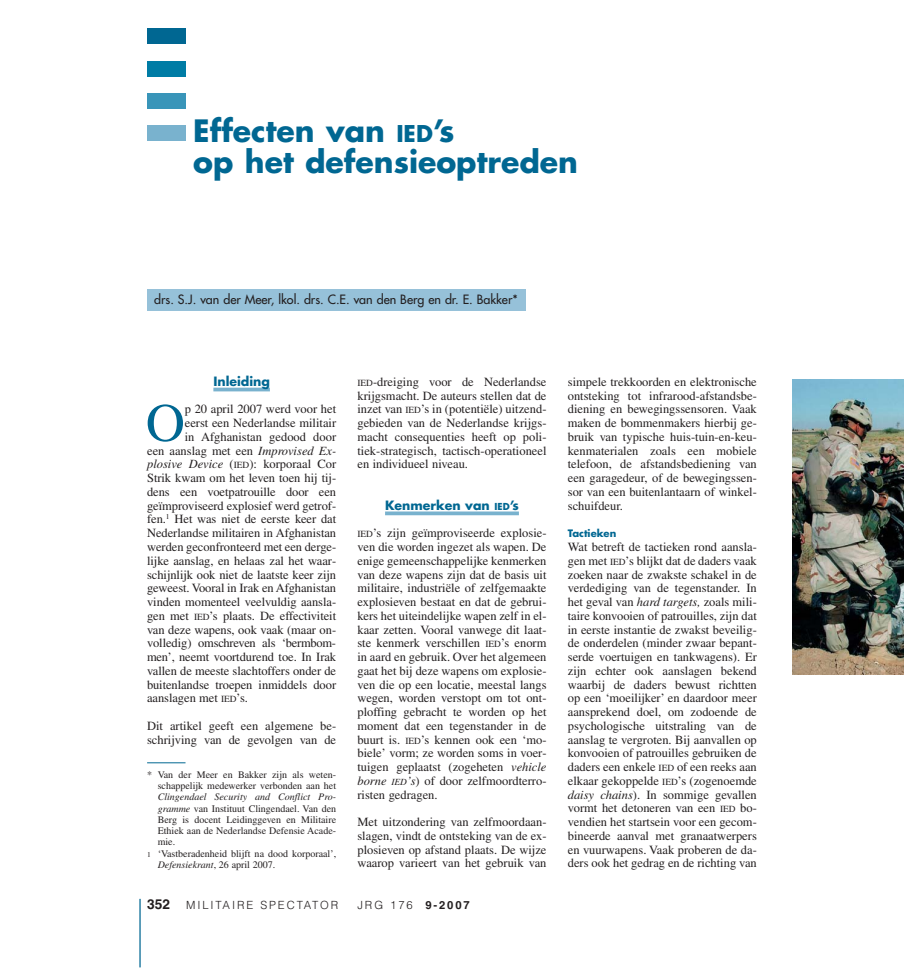
<style>
.page{position:relative;width:904px;height:968px;background:#fff}
.page>*{position:absolute;margin:0;border:0;box-sizing:border-box;transform-origin:0 0}
.t1{font:54px "Times";color:#006792}
.t2{font:700 30px/31.5px "Futura";color:#006792}
.t3{font:12.5px/13.8px "Times";letter-spacing:-.005em;color:#231f20;text-align:justify}
.t4{font:12.5px "Futura";color:#231f20}
.t5{font:700 12.5px "Futura";color:#006792}
.t6{font:300 11.25px "Helvetica";letter-spacing:.165em;color:#231f20}
.t7{font:10px/11.2px "Times";color:#231f20;text-align:right}
.t8{font:italic 10px "Times";color:#231f20}
.t9{font:700 10px "Futura";color:#006792}
.s1{font-size:22.5px}
.s2{font-style:italic}
.s3{font-size:9.38px}
.s4{font-size:7.5px}
.s5{font-style:normal}
.s6{font-style:italic;font-size:9.38px}
.s7{font-weight:700;font-size:13.75px}
.s8{font-weight:700}
</style>
<div class="page">
<hr style="left:139px;top:898px;width:2px;height:69px;background:#006792">
<hr style="left:147px;top:762px;width:38px;height:1px;background:#006792">
<svg style="left:213px;top:387px;width:57px;height:4px"></svg>
<svg style="left:385px;top:511px;width:134px;height:4px"></svg>
<div style="left:147px;top:93px;width:39px;height:16px;background:#3995b9"></div>
<div style="left:147px;top:61px;width:39px;height:16px;background:#007ca5"></div>
<div style="left:147px;top:28px;width:39px;height:16px;background:#006792"></div>
<div style="left:147px;top:125px;width:39px;height:16px;background:#79b2ce"></div>
<div style="left:147px;top:289px;width:379px;height:22px;background:#96c1d9"></div>
<img style="left:792px;top:379px;width:112px;height:295px">
<h2 class="t2" style="left:193px;top:117px;width:386px">Effecten van <span class="s1">IED</span>’s<br>op het defensieoptreden</h2>
<p class="t4" style="left:154px;top:293px;width:365px">drs. S.J. van der Meer, lkol. drs. C.E. van den Berg en dr. E. Bakker*</p>
<p class="t5" style="left:213px;top:375px;width:58px">Inleiding</p>
<h1 class="t1" style="left:146px;top:403px;width:40px">O</h1>
<p class="t3" style="left:185px;top:403px;width:153px">p 20 april 2007 werd voor het</p>
<p class="t3" style="left:185px;top:417px;width:153px">eerst een Nederlandse militair</p>
<p class="t3" style="left:185px;top:431px;width:153px">in Afghanistan gedood door</p>
<p class="t3" style="left:147px;top:444px;width:190px">een aanslag met een <span class="s2">Improvised Ex-</span></p>
<p class="t3" style="left:147px;top:458px;width:190px"><span class="s2">plosive Device</span> (<span class="s3">IED</span>): korporaal Cor</p>
<p class="t3" style="left:147px;top:472px;width:190px">Strik kwam om het leven toen hij tij-</p>
<p class="t3" style="left:147px;top:486px;width:190px">dens een voet patrouille door een</p>
<p class="t3" style="left:147px;top:499px;width:190px">geïmproviseerd explosief werd getrof-</p>
<p class="t3" style="left:147px;top:513px;width:190px">fen.<sup>1</sup> Het was niet de eerste keer dat</p>
<p class="t3" style="left:147px;top:527px;width:190px">Nederlandse militairen in Afghanistan</p>
<p class="t3" style="left:147px;top:541px;width:190px">werden geconfronteerd met een derge-</p>
<p class="t3" style="left:147px;top:554px;width:190px">lijke aanslag, en helaas zal het waar-</p>
<p class="t3" style="left:147px;top:568px;width:190px">schijnlijk ook niet de laatste keer zijn</p>
<p class="t3" style="left:147px;top:582px;width:190px">geweest. Vooral in Irak en Afghanistan</p>
<p class="t3" style="left:147px;top:596px;width:190px">vinden momenteel veelvuldig aansla-</p>
<p class="t3" style="left:147px;top:609px;width:190px">gen met <span class="s3">IED</span>’s plaats. De effectiviteit</p>
<p class="t3" style="left:147px;top:623px;width:190px">van deze wapens, ook vaak (maar on-</p>
<p class="t3" style="left:147px;top:637px;width:190px">volledig) omschreven als ‘bermbom-</p>
<p class="t3" style="left:147px;top:651px;width:190px">men’, neemt voortdurend toe. In Irak</p>
<p class="t3" style="left:147px;top:664px;width:190px">vallen de meeste slachtoffers onder de</p>
<p class="t3" style="left:147px;top:678px;width:190px">buitenlandse troepen inmiddels door</p>
<p class="t3" style="left:147px;top:692px;width:102px">aan slagen met <span class="s3">IED</span>’s.</p>
<p class="t3" style="left:147px;top:719px;width:190px">Dit artikel geeft een algemene be&shy;schrijving van de gevolgen van de</p>
<p class="t7" style="left:147px;top:769px;width:190px">* Van der Meer en Bakker zijn als weten&shy;schappelijk medewerker verbonden aan het</p>
<p class="t8" style="left:158px;top:793px;width:180px">Clingendael Security and Conflict Pro-</p>
<p class="t7" style="left:158px;top:803px;width:180px"><span class="s2">gramme</span> van Instituut Clingendael. Van den</p>
<p class="t7" style="left:158px;top:814px;width:180px">Berg is docent Leidinggeven en Militaire</p>
<p class="t7" style="left:158px;top:826px;width:180px">Ethiek aan de Nederlandse Defensie Acade-</p>
<p class="t7" style="left:158px;top:837px;width:19px">mie.</p>
<p class="t7" style="left:147px;top:848px;width:190px"><span class="s4">1</span> ‘Vastberadenheid blijft na dood korporaal’,</p>
<p class="t8" style="left:158px;top:860px;width:119px">Defensiekrant<span class="s5">, 26 april 2007.</span></p>
<p class="t3" style="left:357px;top:376px;width:190px"><span class="s3">IED</span>-dreiging voor de Nederlandse krijgsmacht. De auteurs stellen dat de inzet van <span class="s3">IED</span>’s in (potentiële) uitzend&shy;gebieden van de Nederlandse krijgs&shy;macht consequenties heeft op poli&shy;tiek-strategisch, tactisch-operationeel en individueel niveau.</p>
<p class="t5" style="left:385px;top:499px;width:135px">Kenmerken van <span class="s3">IED</span>’s</p>
<p class="t3" style="left:357px;top:527px;width:190px"><span class="s3">IED</span>’s zijn geïmproviseerde explosie&shy;ven die worden ingezet als wapen. De enige gemeenschappelijke kenmerken van deze wapens zijn dat de basis uit militaire, industriële of zelfgemaakte explosieven bestaat en dat de gebrui&shy;kers het uiteindelijke wapen zelf in el&shy;kaar zetten. Vooral vanwege dit laat&shy;ste kenmerk verschillen <span class="s3">IED</span>’s enorm in aard en gebruik. Over het algemeen gaat het bij deze wapens om explosie&shy;ven die op een locatie, meestal langs wegen, worden verstopt om tot ont&shy;ploffing gebracht te worden op het moment dat een tegenstander in de buurt is. <span class="s3">IED</span>’s kennen ook een ‘mo&shy;biele’ vorm; ze worden soms in voer&shy;tuigen geplaatst (zogeheten <span class="s2">vehicle borne</span> <span class="s6">IED</span><span class="s2">’s</span>) of door zelfmoordterro&shy;risten gedragen.</p>
<p class="t3" style="left:357px;top:816px;width:191px">Met uitzondering van zelfmoordaan&shy;slagen, vindt de ontsteking van de ex&shy;plosieven op afstand plaats. De wijze waarop varieert van het gebruik van</p>
<p class="t6" style="left:147px;top:900px;width:193px"><span class="s7">352</span> MILITAIRE SPECTATOR</p>
<p class="t6" style="left:357px;top:900px;width:114px">JRG 176 <span class="s8">9-2007</span></p>
<p class="t3" style="left:568px;top:376px;width:190px">simpele trekkoorden en elektronische ontsteking tot infrarood-afstandsbe&shy;diening en bewegingssensoren. Vaak maken de bommenmakers hierbij ge&shy;bruik van typische huis-tuin-en-keu&shy;kenmaterialen zoals een mobiele telefoon, de afstandsbediening van een garagedeur, of de bewegingssen&shy;sor van een buitenlantaarn of winkel&shy;schuifdeur.</p>
<p class="t9" style="left:568px;top:529px;width:50px">Tactieken</p>
<p class="t3" style="left:568px;top:541px;width:190px">Wat betreft de tactieken rond aansla&shy;gen met <span class="s3">IED</span>’s blijkt dat de daders vaak zoeken naar de zwakste schakel in de verdediging van de tegenstander. In het geval van <span class="s2">hard targets,</span> zoals mili&shy;taire konvooien of patrouilles, zijn dat in eerste instantie de zwakst beveilig&shy;de onderdelen (minder zwaar bepant&shy;serde voertuigen en tankwagens). Er zijn echter ook aanslagen bekend waarbij de daders bewust richtten op een ‘moeilijker’ en daardoor meer aansprekend doel, om zodoende de psychologische uitstraling van de aanslag te vergroten. Bij aanvallen op konvooien of patrouilles gebruiken de daders een enkele <span class="s3">IED</span> of een reeks aan elkaar gekoppelde <span class="s3">IED</span>’s (zogenoemde <span class="s2">daisy chains</span>). In sommige gevallen vormt het detoneren van een <span class="s3">IED</span> bo&shy;vendien het startsein voor een gecom&shy;bineerde aanval met granaatwerpers en vuurwapens. Vaak proberen de da&shy;ders ook het gedrag en de richting van</p>
</div>
